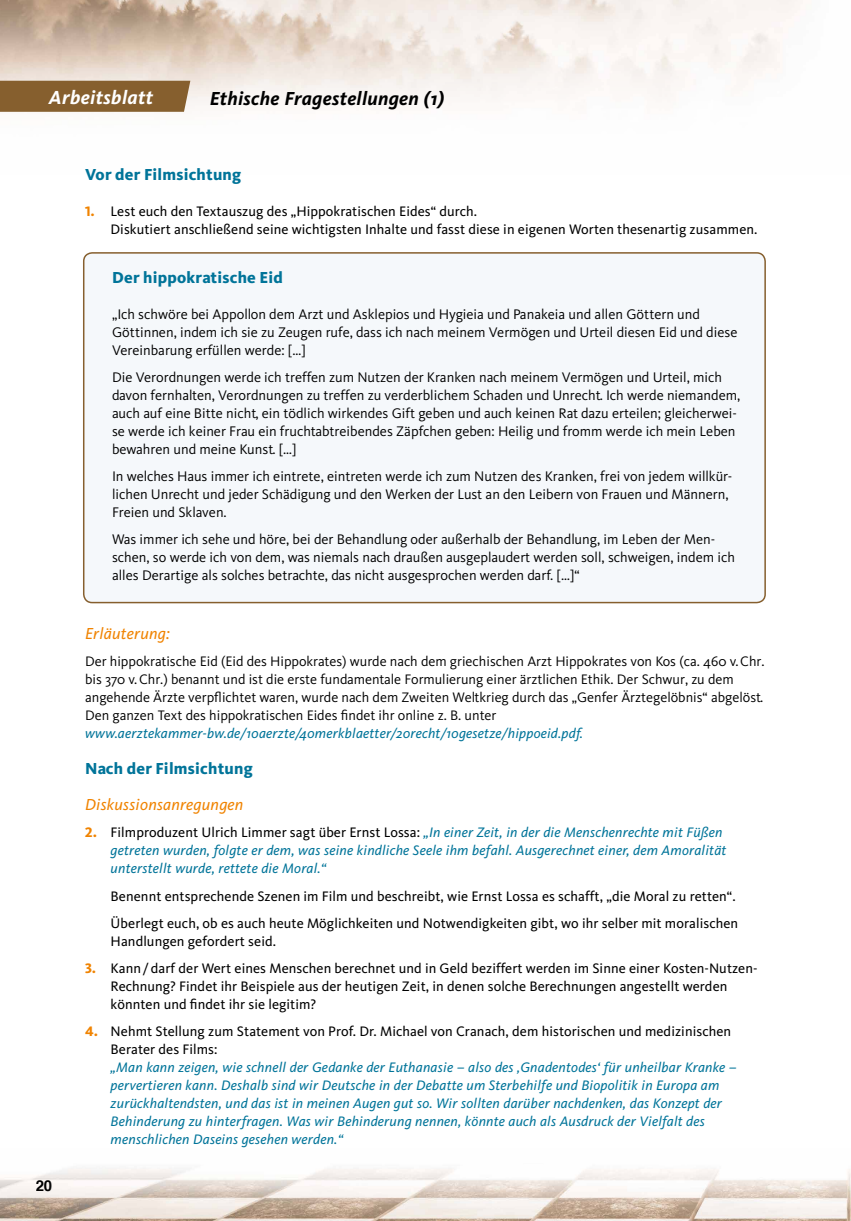
<style>
.page{position:relative;width:851px;height:1221px;background:#fff}
.page>*{position:absolute;margin:0;border:0;box-sizing:border-box;transform-origin:0 0}
.t1{font:italic 700 19.65px "Kievit";letter-spacing:.015em;color:#fff}
.t2{font:italic 700 19.5px "Kievit";letter-spacing:.015em;color:#000}
.t3{font:800 16.5px "Kievit";letter-spacing:.015em;color:#007499}
.t4{font:italic 16.5px "Kievit";letter-spacing:.015em;color:#f08300}
.t5{font:700 15px "Helvetica";color:#000}
.t6{font:14.4px/18px "Kievit";color:#000}
.t7{font:italic 14.25px/18px "Kievit";letter-spacing:.015em;color:#007499}
.t8{font:14.25px/18px "Kievit";letter-spacing:.005em;color:#000}
.t9{font:14.25px/18px "Kievit";color:#000}
.s1{font-family:"Kievit Extra Bold SC";color:#f08300}
.s2{font-family:"Kievit Extra Bold SC";font-style:normal;color:#f08300}
.s3{font-style:normal;color:#000}
</style>
<div class="page">
<img style="left:0;top:0;width:850px;height:1220px">
<div style="left:0;top:176px;width:850px;height:971px;background:#fff"></div>
<div style="left:0;top:61px;width:850px;height:121px;background:#fff"></div>
<div style="left:84px;top:253px;width:681px;height:349px;background:#f5f8fb;border-radius:9px"></div>
<div style="left:83px;top:252px;width:682px;height:351px;border:2px solid #865f2e;border-radius:9px"></div>
<div style="left:0;top:81px;width:190px;height:31px;background:#865f2e"></div>
<h1 class="t1" style="left:49px;top:85px;width:106px">Arbeitsblatt</h1>
<h2 class="t2" style="left:210px;top:86px;width:236px">Ethische Fragestellungen (1)</h2>
<p class="t3" style="left:85px;top:164px;width:158px">Vor der Filmsichtung</p>
<p class="t8" style="left:111px;top:202px;width:648px;text-indent:-26px"><span class="s1">1.</span> Lest euch den Textauszug des „Hippokratischen Eides“ durch.<br>Diskutiert anschließend seine wichtigsten Inhalte und fasst diese in eigenen Worten thesenartig zusammen.</p>
<p class="t3" style="left:112px;top:267px;width:172px">Der hippokratische Eid</p>
<p class="t6" style="left:112px;top:304px;width:626px">„Ich schwöre bei Appollon dem Arzt und Asklepios und Hygieia und Panakeia und allen Göttern und<br>Göttinnen, indem ich sie zu Zeugen rufe, dass ich nach meinem Vermögen und Urteil diesen Eid und diese<br>Vereinbarung erfüllen werde: […]</p>
<p class="t6" style="left:112px;top:367px;width:629px">Die Verordnungen werde ich treffen zum Nutzen der Kranken nach meinem Vermögen und Urteil, mich davon fernhalten, Verordnungen zu treffen zu verderblichem Schaden und Unrecht. Ich werde niemandem, auch auf eine Bitte nicht, ein tödlich wirkendes Gift geben und auch keinen Rat dazu erteilen; gleicherwei&shy;se werde ich keiner Frau ein fruchtabtreibendes Zäpfchen geben: Heilig und fromm werde ich mein Leben bewahren und meine Kunst. […]</p>
<p class="t6" style="left:112px;top:466px;width:621px">In welches Haus immer ich eintrete, eintreten werde ich zum Nutzen des Kranken, frei von jedem willkür&shy;lichen Unrecht und jeder Schädigung und den Werken der Lust an den Leibern von Frauen und Männern,<br>Freien und Sklaven.</p>
<p class="t6" style="left:112px;top:529px;width:624px">Was immer ich sehe und höre, bei der Behandlung oder außerhalb der Behandlung, im Leben der Men&shy;schen, so werde ich von dem, was niemals nach draußen ausgeplaudert werden soll, schweigen, indem ich alles Derartige als solches betrachte, das nicht ausgesprochen werden darf. […]“</p>
<p class="t5" style="left:36px;top:1173px;width:18px">20</p>
<p class="t4" style="left:85px;top:623px;width:86px">Erläuterung:</p>
<p class="t9" style="left:85px;top:652px;width:679px">Der hippokratische Eid (Eid des Hippokrates) wurde nach dem griechischen Arzt Hippokrates von Kos (ca. 460 v. Chr. bis 370 v. Chr.) benannt und ist die erste fundamentale Formulierung einer ärztlichen Ethik. Der Schwur, zu dem angehende Ärzte verpflichtet waren, wurde nach dem Zweiten Weltkrieg durch das „Genfer Ärztegelöbnis“ abgelöst.<br>Den ganzen Text des hippokratischen Eides findet ihr online z. B. unter</p>
<p class="t7" style="left:85px;top:724px;width:499px">www.aerztekammer-bw.de/10aerzte/40merkblaetter/20recht/10gesetze/hippoeid.pdf.</p>
<p class="t3" style="left:85px;top:758px;width:169px">Nach der Filmsichtung</p>
<p class="t4" style="left:85px;top:794px;width:160px">Diskussionsanregungen</p>
<p class="t7" style="left:111px;top:823px;width:617px;text-indent:-26px"><span class="s2">2.</span> <span class="s3">Filmproduzent Ulrich Limmer sagt über Ernst Lossa:</span> „In einer Zeit, in der die Menschenrechte mit Füßen getreten wurden, folgte er dem, was seine kindliche Seele ihm befahl. Ausgerechnet einer, dem Amoralität unterstellt wurde, rettete die Moral.“</p>
<p class="t8" style="left:111px;top:882px;width:629px;line-height:27px">Benennt entsprechende Szenen im Film und beschreibt, wie Ernst Lossa es schafft, „die Moral zu retten“.<br>Überlegt euch, ob es auch heute Möglichkeiten und Notwendigkeiten gibt, wo ihr selber mit moralischen</p>
<p class="t8" style="left:111px;top:931px;width:167px">Handlungen gefordert seid.</p>
<p class="t8" style="left:111px;top:958px;width:648px;text-indent:-26px"><span class="s1">3.</span> Kann / darf der Wert eines Menschen berechnet und in Geld beziffert werden im Sinne einer Kosten-Nutzen-<br>Rechnung? Findet ihr Beispiele aus der heutigen Zeit, in denen solche Berechnungen angestellt werden könnten und findet ihr sie legitim?</p>
<p class="t8" style="left:111px;top:1021px;width:622px;text-indent:-26px"><span class="s1">4.</span> Nehmt Stellung zum Statement von Prof. Dr. Michael von Cranach, dem historischen und medizinischen<br>Berater des Films:</p>
<p class="t7" style="left:111px;top:1057px;width:627px">„Man kann zeigen, wie schnell der Gedanke der Euthanasie – also des ‚Gnadentodes‘ für unheilbar Kranke – pervertieren kann. Deshalb sind wir Deutsche in der Debatte um Sterbehilfe und Biopolitik in Europa am zurückhaltendsten, und das ist in meinen Augen gut so. Wir sollten darüber nachdenken, das Konzept der Behinderung zu hinterfragen. Was wir Behinderung nennen, könnte auch als Ausdruck der Vielfalt des menschlichen Daseins gesehen werden.“</p>
</div>
